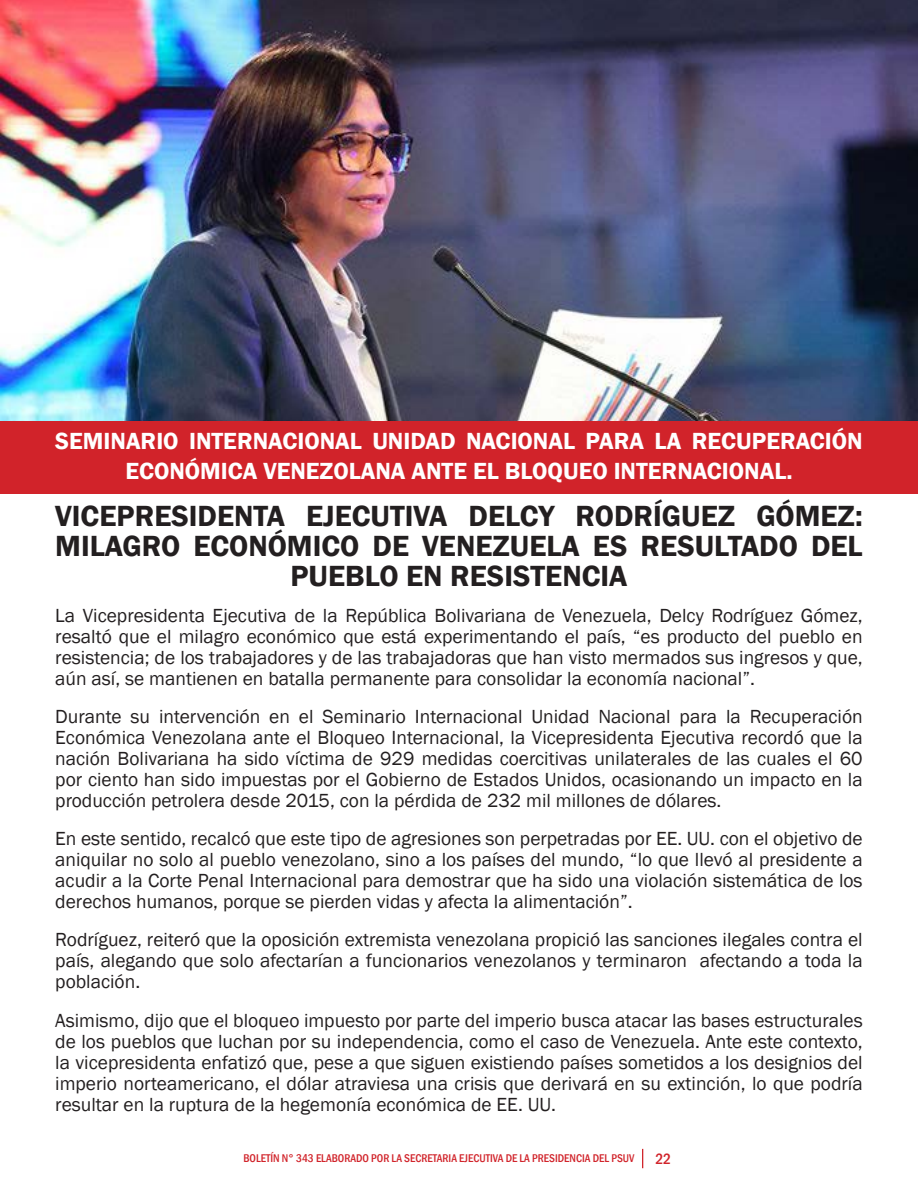
<style>
.page{position:relative;width:918px;height:1188px;background:#fff}
.page>*{position:absolute;margin:0;border:0;box-sizing:border-box;transform-origin:0 0}
.Estilo_de_párrafo_1{font:600 30px/30px "Franklin Gothic";color:#231f20;text-align:center}
.Estilo_de_párrafo_1-2{font:600 24px/30px "Franklin Gothic";color:#fff;text-align:center}
.Estilo_de_párrafo_1-3{font:19.5px/21px "Franklin Gothic";color:#231f20;text-align:justify}
.t1{font:500 condensed 15.3px "Franklin Gothic";color:#d1232a}
.t2{font:500 condensed 11.55px "Franklin Gothic";color:#d1232a}
</style>
<div class="page">
<svg style="left:642px;top:1149px;width:1px;height:19px"></svg>
<img style="left:0;top:0;width:918px;height:421px">
<div style="left:0;top:421px;width:918px;height:73px;background:#d1232a"></div>
<p class="Estilo_de_párrafo_1-2" style="left:55px;top:427px;width:809px">SEMINARIO INTERNACIONAL UNIDAD NACIONAL PARA LA RECUPERACIÓN<br>ECONÓMICA VENEZOLANA ANTE EL BLOQUEO INTERNACIONAL.</p>
<p class="Estilo_de_párrafo_1" style="left:55px;top:502px;width:809px">VICEPRESIDENTA EJECUTIVA DELCY RODRÍGUEZ GÓMEZ:<br>MILAGRO ECONÓMICO DE VENEZUELA ES RESULTADO DEL<br>PUEBLO EN RESISTENCIA</p>
<p class="Estilo_de_párrafo_1-3" style="left:55px;top:606px;width:809px">La Vicepresidenta Ejecutiva de la República Bolivariana de Venezuela, Delcy Rodríguez Gómez, resaltó que el milagro económico que está experimentando el país, “es producto del pueblo en resistencia; de los trabajadores y de las trabajadoras que han visto mermados sus ingresos y que, aún así, se mantienen en batalla permanente para consolidar la economía nacional”.</p>
<p class="Estilo_de_párrafo_1-3" style="left:55px;top:707px;width:809px">Durante su intervención en el Seminario Internacional Unidad Nacional para la Recuperación Económica Venezolana ante el Bloqueo Internacional, la Vicepresidenta Ejecutiva recordó que la nación Bolivariana ha sido víctima de 929 medidas coercitivas unilaterales de las cuales el 60 por ciento han sido impuestas por el Gobierno de Estados Unidos, ocasionando un impacto en la producción petrolera desde 2015, con la pérdida de 232 mil millones de dólares.</p>
<p class="Estilo_de_párrafo_1-3" style="left:55px;top:829px;width:809px">En este sentido, recalcó que este tipo de agresiones son perpetradas por EE. UU. con el objetivo de aniquilar no solo al pueblo venezolano, sino a los países del mundo, “lo que llevó al presidente a acudir a la Corte Penal Internacional para demostrar que ha sido una violación sistemática de los derechos humanos, porque se pierden vidas y afecta la alimentación”.</p>
<p class="Estilo_de_párrafo_1-3" style="left:55px;top:930px;width:809px">Rodríguez, reiteró que la oposición extremista venezolana propició las sanciones ilegales contra el país, alegando que solo afectarían a funcionarios venezolanos y terminaron afectando a toda la población.</p>
<p class="Estilo_de_párrafo_1-3" style="left:55px;top:1010px;width:809px">Asimismo, dijo que el bloqueo impuesto por parte del imperio busca atacar las bases estructurales de los pueblos que luchan por su independencia, como el caso de Venezuela. Ante este contexto, la vicepresidenta enfatizó que, pese a que siguen existiendo países sometidos a los designios del imperio norteamericano, el dólar atraviesa una crisis que derivará en su extinción, lo que podría resultar en la ruptura de la hegemonía económica de EE. UU.</p>
<p class="t2" style="left:243px;top:1150px;width:393px">BOLETÍN N° 343 ELABORADO POR LA SECRETARIA EJECUTIVA DE LA PRESIDENCIA DEL PSUV</p>
<p class="t1" style="left:655px;top:1149px;width:17px">22</p>
</div>
